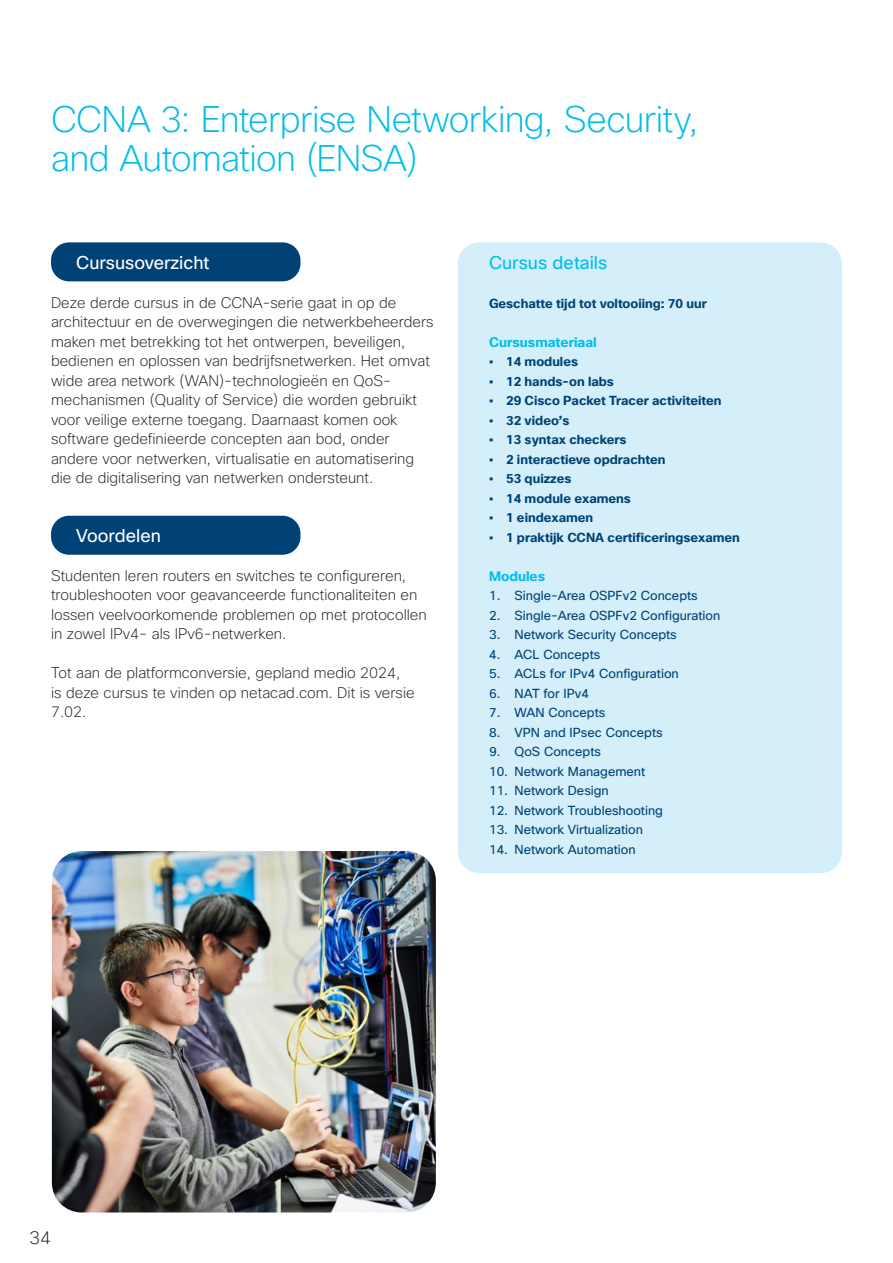
<style>
.page{position:relative;width:893px;height:1263px;background:#fff}
.page>*{position:absolute;margin:0;border:0;box-sizing:border-box;transform-origin:0 0}
.kop_hoofdstukken{font:200 36px "Cisco Sans";letter-spacing:-.02em;color:#01bcec}
.subkopje{font:18px "Cisco Sans";color:#fff}
.subkopje-2{font:18px "Cisco Sans";color:#01bcec}
.t1{font:200 18px "Cisco Sans";color:#231f20}
.platte_tekst{font:200 15px/19.5px "Cisco Sans";color:#231f20}
.platte_tekst-2{font:700 13.5px "Cisco Sans";color:#01bcec}
.platte_tekst-3{font:12.75px "Cisco Sans";color:#004275}
.platte_tekst-4{font:700 12.75px "Cisco Sans";color:#004275}
</style>
<div class="page">
<div style="left:458px;top:242px;width:384px;height:631px;background:#d4effa;border-radius:21px"></div>
<img style="left:52px;top:851px;width:384px;height:361px">
<div style="left:51px;top:242px;width:249px;height:39px;background:#004275;border-radius:18px"></div>
<div style="left:51px;top:516px;width:249px;height:39px;background:#004275;border-radius:18px"></div>
<p class="kop_hoofdstukken" style="left:51px;top:97px;width:649px">CCNA 3: Enterprise Networking, Security,</p>
<p class="kop_hoofdstukken" style="left:51px;top:136px;width:368px">and Automation (ENSA)</p>
<p class="subkopje" style="left:76px;top:251px;width:135px">Cursusoverzicht</p>
<p class="platte_tekst" style="left:51px;top:292px;width:384px">Deze derde cursus in de CCNA-serie gaat in op de architectuur en de overwegingen die netwerkbeheerders maken met betrekking tot het ontwerpen, beveiligen, bedienen en oplossen van bedrijfsnetwerken. Het omvat wide area network (WAN)-technologieën en QoS&shy;mechanismen (Quality of Service) die worden gebruikt voor veilige externe toegang. Daarnaast komen ook software gedefinieerde concepten aan bod, onder andere voor netwerken, virtualisatie en automatisering die de digitalisering van netwerken ondersteunt.</p>
<p class="subkopje" style="left:76px;top:524px;width:86px">Voordelen</p>
<p class="platte_tekst" style="left:51px;top:565px;width:377px">Studenten leren routers en switches te configureren, troubleshooten voor geavanceerde functionaliteiten en lossen veelvoorkomende problemen op met protocollen in zowel IPv4- als IPv6-netwerken.</p>
<p class="platte_tekst" style="left:51px;top:663px;width:365px">Tot aan de platformconversie, gepland medio 2024,<br>is deze cursus te vinden op netacad.com. Dit is versie<br>7.02.</p>
<p class="subkopje-2" style="left:489px;top:251px;width:120px">Cursus details</p>
<p class="platte_tekst-4" style="left:489px;top:295px;width:219px">Geschatte tijd tot voltooiing: 70 uur</p>
<p class="platte_tekst-2" style="left:489px;top:333px;width:109px">Cursusmateriaal</p>
<p class="platte_tekst-4" style="left:489px;top:353px;width:91px">• 14 modules</p>
<p class="platte_tekst-4" style="left:489px;top:373px;width:126px">• 12 hands-on labs</p>
<p class="platte_tekst-4" style="left:489px;top:392px;width:234px">• 29 Cisco Packet Tracer activiteiten</p>
<p class="platte_tekst-4" style="left:489px;top:412px;width:82px">• 32 video’s</p>
<p class="platte_tekst-4" style="left:489px;top:431px;width:139px">• 13 syntax checkers</p>
<p class="platte_tekst-4" style="left:489px;top:451px;width:178px">• 2 interactieve opdrachten</p>
<p class="platte_tekst-4" style="left:489px;top:470px;width:84px">• 53 quizzes</p>
<p class="platte_tekst-4" style="left:489px;top:490px;width:143px">• 14 module examens</p>
<p class="platte_tekst-4" style="left:489px;top:509px;width:106px">• 1 eindexamen</p>
<p class="platte_tekst-4" style="left:489px;top:529px;width:252px">• 1 praktijk CCNA certificeringsexamen</p>
<p class="platte_tekst-2" style="left:489px;top:567px;width:58px">Modules</p>
<p class="platte_tekst-3" style="left:489px;top:587px;width:210px">1. Single-Area OSPFv2 Concepts</p>
<p class="platte_tekst-3" style="left:489px;top:607px;width:233px">2. Single-Area OSPFv2 Configuration</p>
<p class="platte_tekst-3" style="left:489px;top:626px;width:189px">3. Network Security Concepts</p>
<p class="platte_tekst-3" style="left:489px;top:646px;width:113px">4. ACL Concepts</p>
<p class="platte_tekst-3" style="left:489px;top:665px;width:191px">5. ACLs for IPv4 Configuration</p>
<p class="platte_tekst-3" style="left:489px;top:685px;width:101px">6. NAT for IPv4</p>
<p class="platte_tekst-3" style="left:489px;top:704px;width:118px">7. WAN Concepts</p>
<p class="platte_tekst-3" style="left:489px;top:724px;width:175px">8. VPN and IPsec Concepts</p>
<p class="platte_tekst-3" style="left:489px;top:743px;width:114px">9. QoS Concepts</p>
<p class="platte_tekst-3" style="left:489px;top:763px;width:158px">10. Network Management</p>
<p class="platte_tekst-3" style="left:489px;top:782px;width:121px">11. Network Design</p>
<p class="platte_tekst-3" style="left:489px;top:802px;width:176px">12. Network Troubleshooting</p>
<p class="platte_tekst-3" style="left:489px;top:821px;width:156px">13. Network Virtualization</p>
<p class="platte_tekst-3" style="left:489px;top:841px;width:148px">14. Network Automation</p>
<p class="t1" style="left:29px;top:1226px;width:23px">34</p>
</div>
